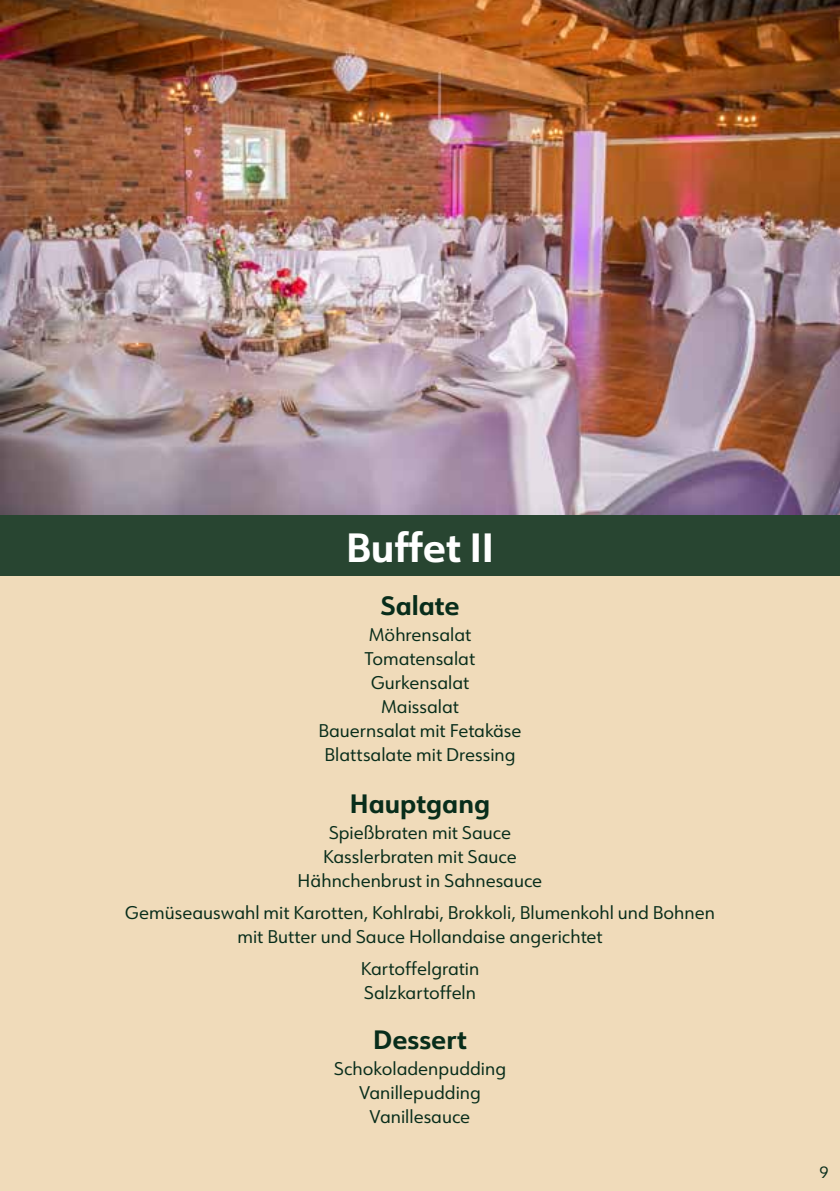
<style>
.page{position:relative;width:840px;height:1191px;background:#fff}
.page>*{position:absolute;margin:0;border:0;box-sizing:border-box;transform-origin:0 0}
.t1{font:700 40px "URW Form";color:#fff}
.t2{font:700 26px "URW Form";color:#082d1b}
.t3{font:18px/24px "URW Form";color:#082d1b;text-align:center}
.t4{font:16px "URW Form";color:#082d1b}
</style>
<div class="page">
<div style="left:0;top:576px;width:839px;height:615px;background:#f0dbba"></div>
<img style="left:0;top:0;width:839px;height:515px">
<div style="left:0;top:515px;width:839px;height:61px;background:#284531"></div>
<h1 class="t1" style="left:346px;top:520px;width:149px">Buffet II</h1>
<h2 class="t2" style="left:380px;top:587px;width:81px">Salate</h2>
<p class="t3" style="left:318px;top:622px;width:204px">Möhrensalat<br>Tomatensalat<br>Gurkensalat<br>Maissalat<br>Bauernsalat mit Fetakäse<br>Blattsalate mit Dressing</p>
<h2 class="t2" style="left:349px;top:785px;width:142px">Hauptgang</h2>
<p class="t3" style="left:297px;top:820px;width:246px">Spießbraten mit Sauce<br>Kasslerbraten mit Sauce<br>Hähnchenbrust in Sahnesauce</p>
<p class="t3" style="left:125px;top:900px;width:591px">Gemüseauswahl mit Karotten, Kohlrabi, Brokkoli, Blumenkohl und Bohnen mit Butter und Sauce Hollandaise angerichtet</p>
<p class="t3" style="left:360px;top:956px;width:120px;text-align:left">Kartoffelgratin<br>Salzkartoffeln</p>
<h2 class="t2" style="left:373px;top:1021px;width:95px">Dessert</h2>
<p class="t3" style="left:333px;top:1056px;width:174px">Schokoladenpudding<br>Vanillepudding<br>Vanillesauce</p>
<p class="t4" style="left:819px;top:1161px;width:11px">9</p>
</div>
